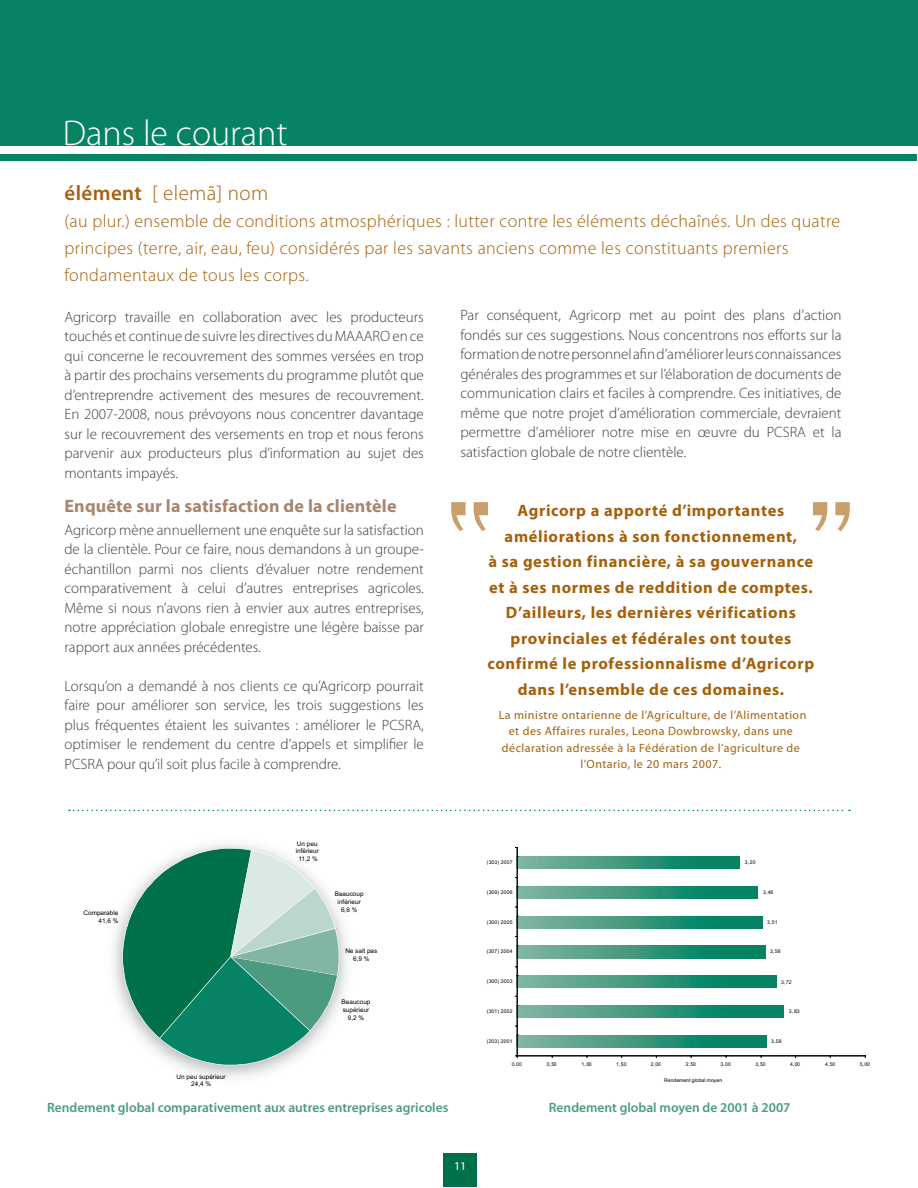
<style>
.page{position:relative;width:918px;height:1188px;background:#fff}
.page>*{position:absolute;margin:0;border:0;box-sizing:border-box;transform-origin:0 0}
.t1{font:300 36px "Myriad Pro";color:#fff}
.t2{font:300 21px "Myriad Pro";letter-spacing:.02em;color:#a6600b}
.t3{font:300 18px/27px "Myriad Pro";letter-spacing:.02em;color:#a6600b}
.Financial_Headings{font:700 18px "Myriad Pro";letter-spacing:.01em;color:#a8866e}
.t4{font:700 16.5px/25.5px "Myriad Pro";letter-spacing:.04em;color:#a6600b;text-align:center}
.body_copy{font:300 15px/19.5px "Myriad Pro";color:#3e3e3f;text-align:justify}
.Board_Body_Copy{font:600 13.5px "Myriad Pro";color:#4b9b81}
.t5{font:12px/16.5px "Myriad Pro";letter-spacing:.04em;color:#a6600b;text-align:center}
.t6{font:12px "Myriad Pro";color:#fff}
.t7{font:6.45px/7.6px "Arial";color:#000;text-align:center}
.t8{font:5.1px "Arial";letter-spacing:.015em;color:#000}
.s1{font-weight:600}
</style>
<div class="page">
<div style="left:443px;top:1154px;width:34px;height:33px;background:#007049"></div>
<div style="left:0;top:0;width:918px;height:145px;background:#058364"></div>
<div style="left:1px;top:154px;width:916px;height:7px;background:#058364"></div>
<svg style="left:122px;top:848px;width:217px;height:217px;background:#61a892"></svg>
<svg style="left:518px;top:1035px;width:248px;height:12px;background:#39977d"></svg>
<svg style="left:518px;top:1006px;width:266px;height:11px;background:#39977d"></svg>
<svg style="left:518px;top:976px;width:258px;height:12px;background:#39977d"></svg>
<svg style="left:518px;top:946px;width:247px;height:12px;background:#39977d"></svg>
<svg style="left:518px;top:916px;width:244px;height:12px;background:#39977d"></svg>
<svg style="left:518px;top:887px;width:240px;height:11px;background:#39977d"></svg>
<svg style="left:518px;top:857px;width:222px;height:12px;background:#39977d"></svg>
<hr style="left:517px;top:1056px;width:348px;height:1px;background:#000">
<hr style="left:517px;top:847px;width:1px;height:209px;background:#000">
<svg style="left:69px;top:810px;width:781px;height:1px"></svg>
<svg style="left:451px;top:502px;width:15px;height:29px"></svg>
<svg style="left:474px;top:502px;width:14px;height:29px"></svg>
<svg style="left:835px;top:502px;width:15px;height:29px"></svg>
<svg style="left:813px;top:502px;width:14px;height:29px"></svg>
<p class="t1" style="left:63px;top:113px;width:226px">Dans le courant</p>
<p class="t2" style="left:64px;top:182px;width:205px"><span class="s1">élément</span> [ elemã] nom</p>
<p class="t3" style="left:64px;top:208px;width:777px">(au plur.) ensemble de conditions atmosphériques : lutter contre les éléments déchaînés. Un des quatre principes (terre, air, eau, feu) considérés par les savants anciens comme les constituants premiers fondamentaux de tous les corps.</p>
<p class="body_copy" style="left:64px;top:307px;width:361px">Agricorp travaille en collaboration avec les producteurs touchés et continue de suivre les directives duMAAAROen ce qui concerne le recouvrement des sommes versées en trop à partir des prochains versements du programme plutôt que d’entreprendre activement des mesures de recouvrement.<br>En 2007-2008, nous prévoyons nous concentrer davantage sur le recouvrement des versements en trop et nous ferons parvenir aux producteurs plus d’information au sujet des montants impayés.</p>
<p class="Financial_Headings" style="left:64px;top:495px;width:334px">Enquête sur la satisfaction de la clientèle</p>
<p class="body_copy" style="left:64px;top:520px;width:361px">Agricorp mène annuellement une enquête sur la satisfaction de la clientèle. Pour ce faire, nous demandons à un groupe&shy;échantillon parmi nos clients d’évaluer notre rendement comparativement à celui d’autres entreprises agricoles.<br>Même si nous n’avons rien à envier aux autres entreprises, notre appréciation globale enregistre une légère baisse par rapport aux années précédentes.</p>
<p class="body_copy" style="left:64px;top:676px;width:361px">Lorsqu’on a demandé à nos clients ce qu’Agricorp pourrait faire pour améliorer son service, les trois suggestions les plus fréquentes étaient les suivantes : améliorer le PCSRA, optimiser le rendement du centre d’appels et simplifier le PCSRA pour qu’il soit plus facile à comprendre.</p>
<p class="body_copy" style="left:460px;top:306px;width:383px">Par conséquent, Agricorp met au point des plans d’action fondés sur ces suggestions. Nous concentrons nos efforts sur la formation de notre personnel afin d’améliorer leurs connaissances générales des programmes et sur l’élaboration de documents de communication clairs et faciles à comprendre. Ces initiatives, de même que notre projet d’amélioration commerciale, devraient permettre d’améliorer notre mise en œuvre du PCSRA et la satisfaction globale de notre clientèle.</p>
<p class="t4" style="left:488px;top:497px;width:328px">Agricorp a apporté d’importantes améliorations à son fonctionnement,<br>à sa gestion financière, à sa gouvernance et à ses normes de reddition de comptes.<br>D’ailleurs, les dernières vérifications provinciales et fédérales ont toutes confirmé le professionnalisme d’Agricorp dans l’ensemble de ces domaines.</p>
<p class="t5" style="left:499px;top:707px;width:309px">La ministre ontarienne de l’Agriculture, de l’Alimentation et des Affaires rurales, Leona Dowbrowsky, dans une déclaration adressée à la Fédération de l’agriculture de l’Ontario, le 20 mars 2007.</p>
<p class="t7" style="left:83px;top:909px;width:36px;text-align:right">Comparable<br>41,6 %</p>
<p class="t7" style="left:296px;top:840px;width:25px">Un peu inférieur<br>11,2 %</p>
<p class="t7" style="left:335px;top:890px;width:30px">Beaucoup inférieur<br>6,6 %</p>
<p class="t7" style="left:345px;top:947px;width:34px">Ne sait pas<br>6,9 %</p>
<p class="t7" style="left:342px;top:998px;width:30px">Beaucoup supérieur<br>9,2 %</p>
<p class="t7" style="left:177px;top:1073px;width:51px">Un peu supérieur<br>24,4 %</p>
<p class="Board_Body_Copy" style="left:47px;top:1100px;width:403px">Rendement global comparativement aux autres entreprises agricoles</p>
<p class="t8" style="left:487px;top:860px;width:27px">(303) 2007</p>
<p class="t8" style="left:745px;top:860px;width:12px">3,20</p>
<p class="t8" style="left:487px;top:890px;width:27px">(309) 2006</p>
<p class="t8" style="left:763px;top:890px;width:12px">3,46</p>
<p class="t8" style="left:487px;top:919px;width:27px">(300) 2005</p>
<p class="t8" style="left:767px;top:919px;width:12px">3,51</p>
<p class="t8" style="left:487px;top:949px;width:27px">(307) 2004</p>
<p class="t8" style="left:770px;top:949px;width:12px">3,56</p>
<p class="t8" style="left:487px;top:979px;width:27px">(300) 2003</p>
<p class="t8" style="left:781px;top:979px;width:12px">3,72</p>
<p class="t8" style="left:487px;top:1008px;width:27px">(301) 2002</p>
<p class="t8" style="left:789px;top:1009px;width:12px">3,83</p>
<p class="t8" style="left:487px;top:1038px;width:27px">(203) 2001</p>
<p class="t8" style="left:771px;top:1038px;width:12px">3,58</p>
<p class="t8" style="left:512px;top:1061px;width:12px">0,00</p>
<p class="t8" style="left:547px;top:1061px;width:12px">0,50</p>
<p class="t8" style="left:581px;top:1061px;width:12px">1,00</p>
<p class="t8" style="left:616px;top:1061px;width:12px">1,50</p>
<p class="t8" style="left:651px;top:1061px;width:12px">2,00</p>
<p class="t8" style="left:686px;top:1061px;width:12px">2,50</p>
<p class="t8" style="left:721px;top:1061px;width:12px">3,00</p>
<p class="t8" style="left:756px;top:1061px;width:12px">3,50</p>
<p class="t8" style="left:790px;top:1061px;width:12px">4,00</p>
<p class="t8" style="left:825px;top:1061px;width:12px">4,50</p>
<p class="t8" style="left:860px;top:1061px;width:12px">5,00</p>
<p class="t8" style="left:664px;top:1077px;width:60px">Rendement global moyen</p>
<p class="Board_Body_Copy" style="left:549px;top:1100px;width:243px">Rendement global moyen de 2001 à 2007</p>
<p class="t6" style="left:454px;top:1159px;width:14px">11</p>
</div>
